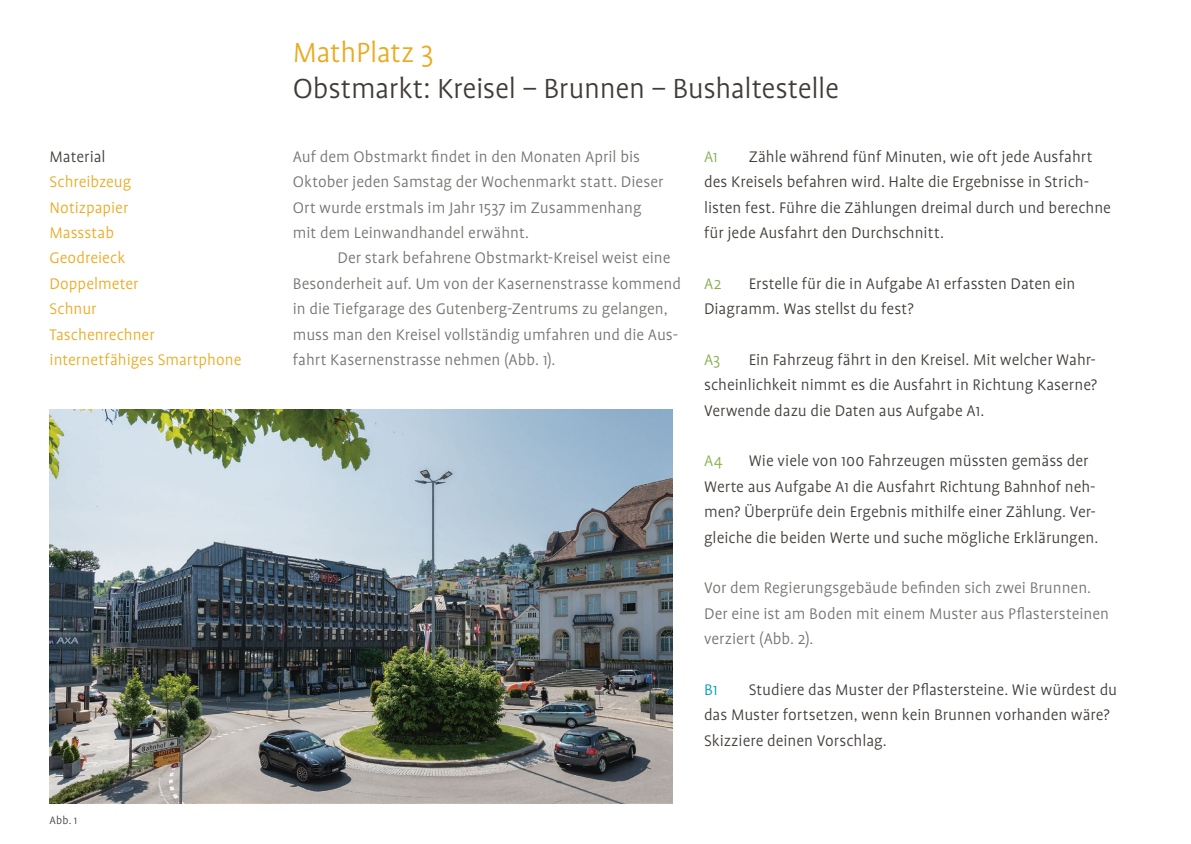
<style>
.page{position:relative;width:1191px;height:844px;background:#fff}
.page>*{position:absolute;margin:0;border:0;box-sizing:border-box;transform-origin:0 0}
.t1{font:300 31.5px/36.8px "Profile OT";letter-spacing:-.01em;color:#413c38}
.t2{font:300 17.5px/25.4px "Profile OT";color:#413c38}
.t3{font:300 17.5px/25.4px "Profile OT";color:#75726f}
.t4{font:300 17.5px/25.4px "Profile OT";color:#ebaa21}
.t5{font:300 17.5px "Profile OT";letter-spacing:.005em;color:#83ae4b}
.t6{font:300 17.5px "Profile OT";color:#009db2}
.t7{font:300 12.25px "Profile OT";color:#413c38}
.s1{color:#ebaa21}
.s2{color:#413c38}
</style>
<div class="page">
<img style="left:50px;top:409px;width:622px;height:394px">
<p class="t1" style="left:293px;top:35px;width:548px"><span class="s1">MathPlatz 3<br></span>Obstmarkt: Kreisel – Brunnen – Bushaltestelle</p>
<p class="t4" style="left:50px;top:145px;width:193px"><span class="s2">Material<br></span>Schreibzeug<br>Notizpapier<br>Massstab<br>Geodreieck<br>Doppelmeter<br>Schnur<br>Taschenrechner internetfähiges Smartphone</p>
<p class="t5" style="left:704px;top:147px;width:15px">A1</p>
<p class="t3" style="left:293px;top:145px;width:349px">Auf dem Obstmarkt findet in den Monaten April bis</p>
<p class="t3" style="left:293px;top:170px;width:372px">Oktober jeden Samstag der Wochenmarkt statt. Dieser</p>
<p class="t3" style="left:293px;top:195px;width:350px">Ort wurde erstmals im Jahr 1537 im Zusammenhang</p>
<p class="t3" style="left:293px;top:221px;width:238px">mit dem Leinwandhandel erwähnt.</p>
<p class="t3" style="left:337px;top:246px;width:334px">Der stark befahrene Obstmarkt-Kreisel weist eine</p>
<p class="t3" style="left:293px;top:271px;width:390px">Besonderheit auf. Um von der Kasernenstrasse kommend</p>
<p class="t3" style="left:293px;top:297px;width:376px">in die Tiefgarage des Gutenberg-Zentrums zu gelangen,</p>
<p class="t3" style="left:293px;top:322px;width:387px">muss man den Kreisel vollständig umfahren und die Aus-</p>
<p class="t3" style="left:293px;top:348px;width:264px">fahrt Kasernenstrasse nehmen (Abb. 1).</p>
<p class="t2" style="left:704px;top:145px;width:408px;text-indent:45px">Zähle während fünf Minuten, wie oft jede Ausfahrt des Kreisels befahren wird. Halte die Ergebnisse in Strich&shy;listen fest. Führe die Zählungen dreimal durch und berechne für jede Ausfahrt den Durchschnitt.</p>
<p class="t5" style="left:704px;top:274px;width:19px">A2</p>
<p class="t2" style="left:704px;top:271px;width:373px;text-indent:45px">Erstelle für die in Aufgabe A1 erfassten Daten ein<br>Diagramm. Was stellst du fest?</p>
<p class="t5" style="left:704px;top:350px;width:18px">A3</p>
<p class="t2" style="left:704px;top:348px;width:394px;text-align:justify;text-indent:45px">Ein Fahrzeug fährt in den Kreisel. Mit welcher Wahr&shy;scheinlichkeit nimmt es die Ausfahrt in Richtung Kaserne?<br>Verwende dazu die Daten aus Aufgabe A1.</p>
<p class="t5" style="left:704px;top:452px;width:20px">A4</p>
<p class="t2" style="left:704px;top:449px;width:396px;text-indent:45px">Wie viele von 100 Fahrzeugen müssten gemäss der Werte aus Aufgabe A1 die Ausfahrt Richtung Bahnhof neh&shy;men? Überprüfe dein Ergebnis mithilfe einer Zählung. Ver&shy;gleiche die beiden Werte und suche mögliche Erklärungen.</p>
<p class="t3" style="left:704px;top:576px;width:406px">Vor dem Regierungsgebäude befinden sich zwei Brunnen.<br>Der eine ist am Boden mit einem Muster aus Pflastersteinen verziert (Abb. 2).</p>
<p class="t6" style="left:704px;top:680px;width:15px">B1</p>
<p class="t2" style="left:704px;top:677px;width:415px;text-indent:45px">Studiere das Muster der Pflastersteine. Wie würdest du das Muster fortsetzen, wenn kein Brunnen vorhanden wäre?<br>Skizziere deinen Vorschlag.</p>
<p class="t7" style="left:50px;top:813px;width:29px">Abb. 1</p>
</div>
